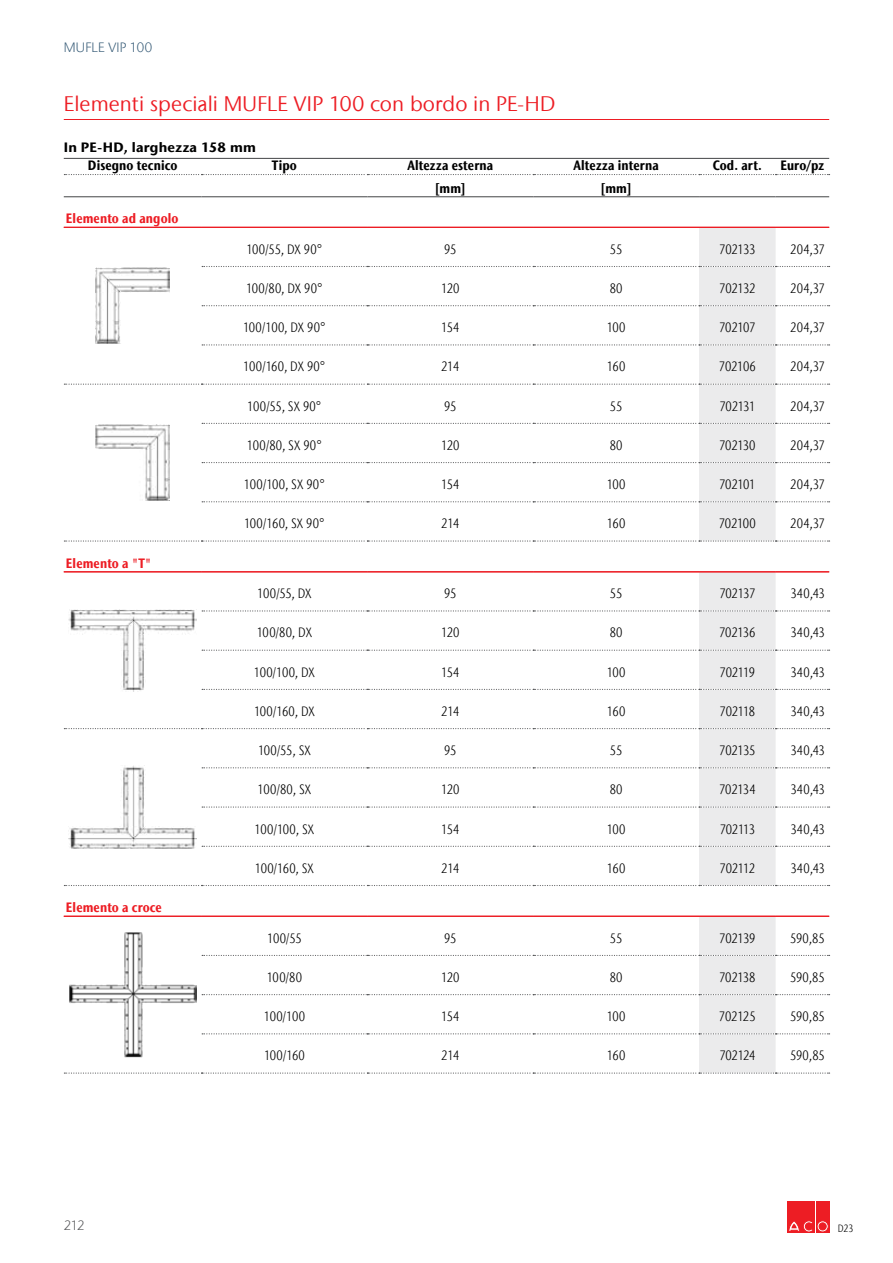
<style>
.page{position:relative;width:893px;height:1263px;background:#fff}
.page>*{position:absolute;margin:0;border:0;box-sizing:border-box;transform-origin:0 0}
.t1{font:21px "Stone Sans IIITC Com";letter-spacing:.005em;color:#ed1d24}
.t2{font:300 condensed 13.5px "Stone Sans IIITC Com";letter-spacing:-.015em;color:#000}
.t3{font:700 condensed 13.5px "Stone Sans IIITC Com";letter-spacing:.01em;color:#000}
.t4{font:700 condensed 13.5px "Stone Sans IIITC Com";letter-spacing:.01em;color:#ed1d24}
.t5{font:300 condensed 13.5px "Stone Sans IIITC Com";letter-spacing:.015em;color:#000}
.t6{font:700 13.5px "Stone Sans IIITC Com";letter-spacing:.015em;color:#000}
.t7{font:300 13.5px "Stone Sans IIITC Com";letter-spacing:.02em;color:#345975}
.t8{font:300 13.5px "Stone Sans IIITC Com";color:#58595b}
.t9{font:300 condensed 10.5px "Stone Sans IIITC Com";color:#000}
</style>
<div class="page">
<div style="left:788px;top:1201px;width:13px;height:32px;background:#ed1d24"></div>
<div style="left:802px;top:1201px;width:13px;height:32px;background:#ed1d24"></div>
<svg style="left:789px;top:1221px;width:24px;height:11px"></svg>
<div style="left:816px;top:1201px;width:13px;height:32px;background:#ed1d24"></div>
<div style="left:817px;top:1221px;width:11px;height:11px;border:1px solid #ed1d24;border-radius:50%"></div>
<div style="left:819px;top:1223px;width:7px;height:7px;border:1px solid #ed1d24;border-radius:50%"></div>
<hr style="left:64px;top:119px;width:765px;height:1px;background:#ed1d24">
<hr style="left:64px;top:158px;width:765px;height:1px;background:#58595b">
<svg style="left:699px;top:228px;width:77px;height:844px;background:#ececec"></svg>
<svg style="left:64px;top:174px;width:766px;height:1px"></svg>
<svg style="left:202px;top:266px;width:628px;height:1px"></svg>
<svg style="left:202px;top:305px;width:628px;height:1px"></svg>
<svg style="left:202px;top:344px;width:628px;height:1px"></svg>
<svg style="left:64px;top:384px;width:766px;height:1px"></svg>
<svg style="left:202px;top:423px;width:628px;height:1px"></svg>
<svg style="left:202px;top:462px;width:628px;height:1px"></svg>
<svg style="left:202px;top:501px;width:628px;height:1px"></svg>
<svg style="left:64px;top:540px;width:766px;height:2px"></svg>
<svg style="left:202px;top:610px;width:628px;height:1px"></svg>
<svg style="left:202px;top:650px;width:628px;height:1px"></svg>
<svg style="left:202px;top:689px;width:628px;height:1px"></svg>
<svg style="left:64px;top:728px;width:766px;height:1px"></svg>
<svg style="left:202px;top:767px;width:628px;height:1px"></svg>
<svg style="left:202px;top:806px;width:628px;height:2px"></svg>
<svg style="left:202px;top:846px;width:628px;height:1px"></svg>
<svg style="left:64px;top:885px;width:766px;height:1px"></svg>
<svg style="left:202px;top:955px;width:628px;height:1px"></svg>
<svg style="left:202px;top:994px;width:628px;height:1px"></svg>
<svg style="left:202px;top:1033px;width:628px;height:1px"></svg>
<svg style="left:64px;top:1072px;width:766px;height:2px"></svg>
<hr style="left:64px;top:196px;width:138px;height:1px;background:#58595b">
<hr style="left:202px;top:196px;width:165px;height:1px;background:#58595b">
<hr style="left:367px;top:196px;width:166px;height:1px;background:#58595b">
<hr style="left:533px;top:196px;width:166px;height:1px;background:#58595b">
<hr style="left:699px;top:196px;width:77px;height:1px;background:#58595b">
<hr style="left:776px;top:196px;width:53px;height:1px;background:#58595b">
<hr style="left:64px;top:227px;width:765px;height:1px;background:#ed1d24">
<img style="left:96px;top:267px;width:74px;height:77px">
<img style="left:96px;top:424px;width:74px;height:77px">
<hr style="left:64px;top:571px;width:765px;height:1px;background:#ed1d24">
<img style="left:69px;top:609px;width:127px;height:82px">
<img style="left:69px;top:766px;width:127px;height:82px">
<hr style="left:64px;top:916px;width:765px;height:1px;background:#ed1d24">
<img style="left:69px;top:932px;width:127px;height:125px">
<p class="t7" style="left:64px;top:39px;width:90px">MUFLE VIP 100</p>
<h1 class="t1" style="left:64px;top:90px;width:493px">Elementi speciali MUFLE VIP 100 con bordo in PE-HD</h1>
<p class="t6" style="left:64px;top:139px;width:194px">In PE-HD, larghezza 158 mm</p>
<p class="t3" style="left:88px;top:157px;width:91px">Disegno tecnico</p>
<p class="t3" style="left:272px;top:157px;width:26px">Tipo</p>
<p class="t3" style="left:407px;top:157px;width:87px">Altezza esterna</p>
<p class="t3" style="left:573px;top:157px;width:87px">Altezza interna</p>
<p class="t3" style="left:713px;top:157px;width:51px">Cod. art.</p>
<p class="t3" style="left:780px;top:157px;width:45px">Euro/pz</p>
<p class="t3" style="left:435px;top:179px;width:33px">[mm]</p>
<p class="t3" style="left:601px;top:179px;width:33px">[mm]</p>
<p class="t4" style="left:66px;top:210px;width:114px">Elemento ad angolo</p>
<p class="t2" style="left:246px;top:241px;width:78px">100/55, DX 90°</p>
<p class="t2" style="left:444px;top:241px;width:14px">95</p>
<p class="t2" style="left:610px;top:241px;width:14px">55</p>
<p class="t2" style="left:719px;top:241px;width:38px">702133</p>
<p class="t2" style="left:790px;top:241px;width:36px">204,37</p>
<p class="t2" style="left:246px;top:280px;width:78px">100/80, DX 90°</p>
<p class="t2" style="left:441px;top:280px;width:20px">120</p>
<p class="t2" style="left:610px;top:280px;width:14px">80</p>
<p class="t2" style="left:719px;top:280px;width:38px">702132</p>
<p class="t2" style="left:790px;top:280px;width:36px">204,37</p>
<p class="t2" style="left:243px;top:319px;width:84px">100/100, DX 90°</p>
<p class="t2" style="left:441px;top:319px;width:20px">154</p>
<p class="t2" style="left:607px;top:319px;width:20px">100</p>
<p class="t2" style="left:719px;top:319px;width:38px">702107</p>
<p class="t2" style="left:790px;top:319px;width:36px">204,37</p>
<p class="t2" style="left:243px;top:358px;width:84px">100/160, DX 90°</p>
<p class="t2" style="left:441px;top:358px;width:20px">214</p>
<p class="t2" style="left:607px;top:358px;width:20px">160</p>
<p class="t2" style="left:719px;top:358px;width:39px">702106</p>
<p class="t2" style="left:790px;top:358px;width:36px">204,37</p>
<p class="t2" style="left:247px;top:398px;width:76px">100/55, SX 90°</p>
<p class="t2" style="left:444px;top:398px;width:14px">95</p>
<p class="t2" style="left:610px;top:398px;width:14px">55</p>
<p class="t2" style="left:719px;top:398px;width:37px">702131</p>
<p class="t2" style="left:790px;top:398px;width:36px">204,37</p>
<p class="t2" style="left:247px;top:437px;width:77px">100/80, SX 90°</p>
<p class="t2" style="left:441px;top:437px;width:20px">120</p>
<p class="t2" style="left:610px;top:437px;width:14px">80</p>
<p class="t2" style="left:719px;top:437px;width:38px">702130</p>
<p class="t2" style="left:790px;top:437px;width:36px">204,37</p>
<p class="t5" style="left:244px;top:476px;width:83px">100/100, SX 90°</p>
<p class="t2" style="left:441px;top:476px;width:20px">154</p>
<p class="t2" style="left:607px;top:476px;width:20px">100</p>
<p class="t2" style="left:719px;top:476px;width:38px">702101</p>
<p class="t2" style="left:790px;top:476px;width:36px">204,37</p>
<p class="t5" style="left:244px;top:515px;width:82px">100/160, SX 90°</p>
<p class="t2" style="left:441px;top:515px;width:20px">214</p>
<p class="t2" style="left:607px;top:515px;width:20px">160</p>
<p class="t2" style="left:719px;top:515px;width:39px">702100</p>
<p class="t2" style="left:790px;top:515px;width:36px">204,37</p>
<p class="t4" style="left:66px;top:554px;width:87px">Elemento a "T"</p>
<p class="t2" style="left:257px;top:585px;width:56px">100/55, DX</p>
<p class="t2" style="left:444px;top:585px;width:14px">95</p>
<p class="t2" style="left:610px;top:585px;width:14px">55</p>
<p class="t2" style="left:719px;top:585px;width:38px">702137</p>
<p class="t2" style="left:790px;top:585px;width:36px">340,43</p>
<p class="t2" style="left:257px;top:624px;width:57px">100/80, DX</p>
<p class="t2" style="left:441px;top:624px;width:20px">120</p>
<p class="t2" style="left:610px;top:624px;width:14px">80</p>
<p class="t2" style="left:719px;top:624px;width:38px">702136</p>
<p class="t2" style="left:790px;top:624px;width:36px">340,43</p>
<p class="t2" style="left:254px;top:664px;width:63px">100/100, DX</p>
<p class="t2" style="left:441px;top:664px;width:20px">154</p>
<p class="t2" style="left:607px;top:664px;width:20px">100</p>
<p class="t2" style="left:720px;top:664px;width:37px">702119</p>
<p class="t2" style="left:790px;top:664px;width:36px">340,43</p>
<p class="t2" style="left:254px;top:703px;width:62px">100/160, DX</p>
<p class="t2" style="left:441px;top:703px;width:20px">214</p>
<p class="t2" style="left:607px;top:703px;width:20px">160</p>
<p class="t2" style="left:719px;top:703px;width:37px">702118</p>
<p class="t2" style="left:790px;top:703px;width:36px">340,43</p>
<p class="t2" style="left:258px;top:742px;width:54px">100/55, SX</p>
<p class="t2" style="left:444px;top:742px;width:14px">95</p>
<p class="t2" style="left:610px;top:742px;width:14px">55</p>
<p class="t2" style="left:719px;top:742px;width:38px">702135</p>
<p class="t2" style="left:790px;top:742px;width:36px">340,43</p>
<p class="t2" style="left:258px;top:781px;width:55px">100/80, SX</p>
<p class="t2" style="left:441px;top:781px;width:20px">120</p>
<p class="t2" style="left:610px;top:781px;width:14px">80</p>
<p class="t2" style="left:719px;top:781px;width:38px">702134</p>
<p class="t2" style="left:790px;top:781px;width:36px">340,43</p>
<p class="t2" style="left:255px;top:821px;width:61px">100/100, SX</p>
<p class="t2" style="left:441px;top:821px;width:20px">154</p>
<p class="t2" style="left:607px;top:821px;width:20px">100</p>
<p class="t2" style="left:720px;top:821px;width:37px">702113</p>
<p class="t2" style="left:790px;top:821px;width:36px">340,43</p>
<p class="t2" style="left:255px;top:860px;width:61px">100/160, SX</p>
<p class="t2" style="left:441px;top:860px;width:20px">214</p>
<p class="t2" style="left:607px;top:860px;width:20px">160</p>
<p class="t2" style="left:720px;top:860px;width:37px">702112</p>
<p class="t2" style="left:790px;top:860px;width:36px">340,43</p>
<p class="t4" style="left:66px;top:899px;width:97px">Elemento a croce</p>
<p class="t2" style="left:267px;top:930px;width:36px">100/55</p>
<p class="t2" style="left:444px;top:930px;width:14px">95</p>
<p class="t2" style="left:610px;top:930px;width:14px">55</p>
<p class="t2" style="left:719px;top:930px;width:38px">702139</p>
<p class="t2" style="left:790px;top:930px;width:36px">590,85</p>
<p class="t2" style="left:267px;top:969px;width:37px">100/80</p>
<p class="t2" style="left:441px;top:969px;width:20px">120</p>
<p class="t2" style="left:610px;top:969px;width:14px">80</p>
<p class="t2" style="left:719px;top:969px;width:38px">702138</p>
<p class="t2" style="left:790px;top:969px;width:36px">590,85</p>
<p class="t2" style="left:264px;top:1008px;width:43px">100/100</p>
<p class="t2" style="left:441px;top:1008px;width:20px">154</p>
<p class="t2" style="left:607px;top:1008px;width:20px">100</p>
<p class="t2" style="left:719px;top:1008px;width:38px">702125</p>
<p class="t2" style="left:790px;top:1008px;width:36px">590,85</p>
<p class="t2" style="left:264px;top:1047px;width:42px">100/160</p>
<p class="t2" style="left:441px;top:1047px;width:20px">214</p>
<p class="t2" style="left:607px;top:1047px;width:20px">160</p>
<p class="t2" style="left:719px;top:1047px;width:38px">702124</p>
<p class="t2" style="left:790px;top:1047px;width:36px">590,85</p>
<p class="t8" style="left:64px;top:1217px;width:22px">212</p>
<p class="t9" style="left:838px;top:1221px;width:17px">D23</p>
</div>
